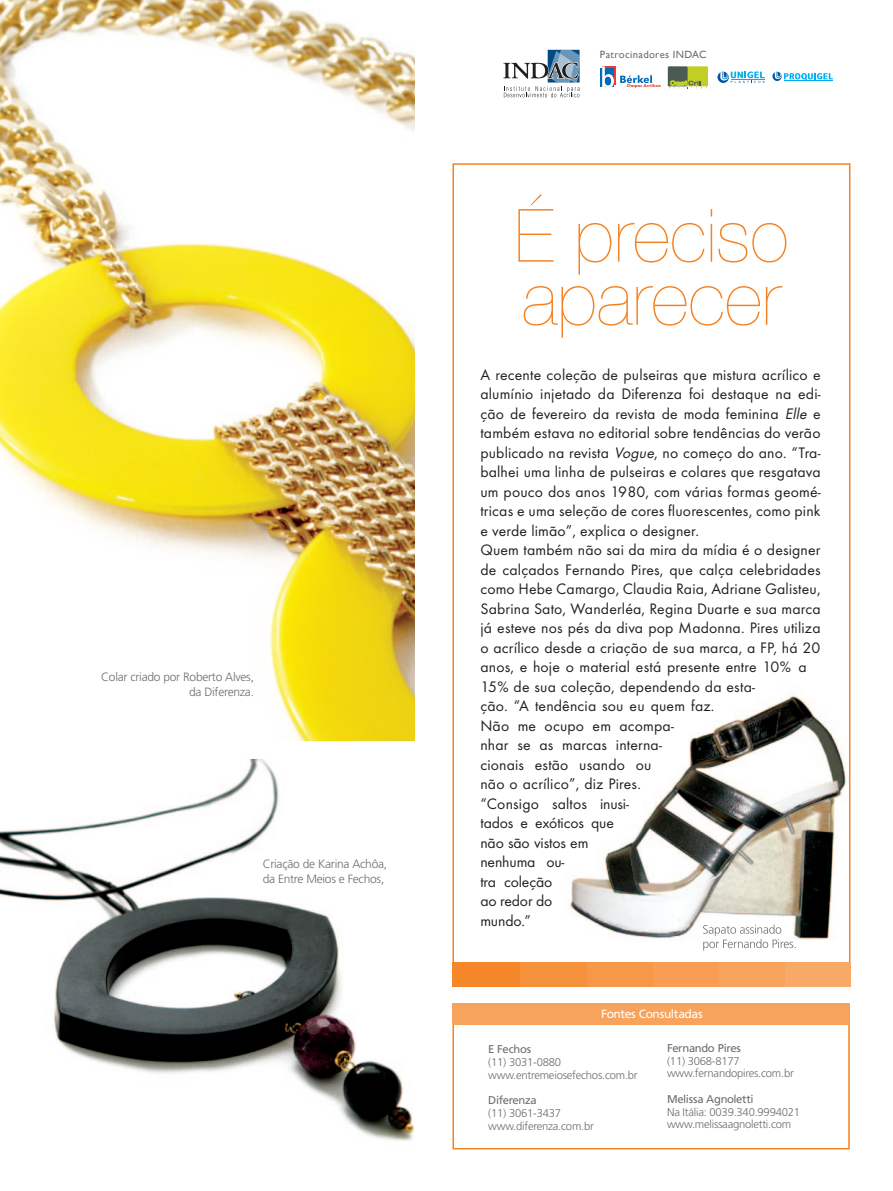
<style>
.page{position:relative;width:893px;height:1191px;background:#fff}
.page>*{position:absolute;margin:0;border:0;box-sizing:border-box;transform-origin:0 0}
.t1{font:200 73.65px "Helvetica Neue";color:#f58220}
.t2{font:15.75px/19.5px "Futura T";letter-spacing:.01em;color:#231f20;text-align:justify}
.t3{font:300 12px/14.4px "Frutiger";letter-spacing:-.02em;color:#6c6d70;text-align:right}
.t4{font:12px "Frutiger";letter-spacing:-.02em;color:#fff}
.t5{font:300 11.25px "Frutiger";letter-spacing:-.02em;color:#6c6d70}
.t6{font:11.25px "Frutiger";letter-spacing:-.03em;color:#6c6d70}
.t7{font:10.5px "Gill Sans";letter-spacing:.04em;color:#6c6d70}
.s1{font-style:italic}
</style>
<div class="page">
<img style="left:570px;top:695px;width:277px;height:245px">
<img style="left:0;top:0;width:415px;height:741px">
<img style="left:0;top:760px;width:414px;height:381px">
<svg style="left:772px;top:72px;width:61px;height:9px"></svg>
<svg style="left:503px;top:50px;width:77px;height:47px"></svg>
<svg style="left:717px;top:71px;width:48px;height:12px"></svg>
<div style="left:668px;top:66px;width:20px;height:20px;background:#4b5a52"></div>
<div style="left:688px;top:66px;width:20px;height:20px;background:#c1ce23"></div>
<svg style="left:669px;top:81px;width:38px;height:7px"></svg>
<div style="left:602px;top:66px;width:14px;height:19px;background:#ee3b32"></div>
<svg style="left:620px;top:75px;width:41px;height:13px"></svg>
<div style="left:600px;top:68px;width:14px;height:19px;background:#006bb6"></div>
<svg style="left:602px;top:66px;width:12px;height:21px"></svg>
<div style="left:452px;top:962px;width:68px;height:25px;background:#f58728"></div>
<div style="left:520px;top:962px;width:67px;height:25px;background:#f6923c"></div>
<div style="left:587px;top:962px;width:68px;height:25px;background:#f79848"></div>
<div style="left:653px;top:962px;width:66px;height:25px;background:#f89d53"></div>
<div style="left:719px;top:962px;width:66px;height:25px;background:#f8a35c"></div>
<div style="left:785px;top:962px;width:65px;height:25px;background:#f9a967"></div>
<div style="left:452px;top:1023px;width:398px;height:126px;border:2px solid #f58220"></div>
<div style="left:452px;top:1003px;width:398px;height:22px;background:#f8a35c"></div>
<svg style="left:703px;top:924px;width:93px;height:26px"></svg>
<p class="t3" style="left:101px;top:669px;width:154px">Colar criado por Roberto Alves, da Diferenza.</p>
<p class="t3" style="left:263px;top:856px;width:126px">Criação de Karina Achôa,</p>
<p class="t3" style="left:263px;top:871px;width:123px">da Entre Meios e Fechos,</p>
<p class="t7" style="left:600px;top:48px;width:108px">Patrocinadores INDAC</p>
<p class="t1" style="left:514px;top:193px;width:276px">É preciso</p>
<p class="t1" style="left:522px;top:256px;width:260px">aparecer</p>
<p class="t2" style="left:480px;top:365px;width:342px">A recente coleção de pulseiras que mistura acrílico e alumínio injetado da Diferenza foi destaque na edi&shy;ção de fevereiro da revista de moda feminina <span class="s1">Elle</span> e também estava no editorial sobre tendências do verão publicado na revista <span class="s1">Vogue</span>, no começo do ano. “Tra&shy;balhei uma linha de pulseiras e colares que resgatava um pouco dos anos 1980, com várias formas geomé&shy;tricas e uma seleção de cores fluorescentes, como pink e verde limão”, explica o designer.</p>
<p class="t2" style="left:480px;top:540px;width:342px;text-align:left">Quem também não sai da mira da mídia é o designer de calçados Fernando Pires, que calça celebridades como Hebe Camargo, Claudia Raia, Adriane Galisteu,<br>Sabrina Sato, Wanderléa, Regina Duarte e sua marca já esteve nos pés da diva pop Madonna. Pires utiliza o acrílico desde a criação de sua marca, a FP, há 20 anos, e hoje o material está presente entre 10% a<br>15% de sua coleção, dependendo da esta-<br>ção. “A tendência sou eu quem faz.<br>Não me ocupo em acompa-<br>nhar se as marcas interna-<br>cionais estão usando ou<br>não o acrílico”, diz Pires.<br>“Consigo saltos inusi-<br>tados e exóticos que<br>não são vistos em<br>nenhuma ou-<br>tra coleção<br>ao redor do<br>mundo.”</p>
<p class="t4" style="left:601px;top:1006px;width:103px">Fontes Consultadas</p>
<p class="t6" style="left:488px;top:1042px;width:44px">E Fechos</p>
<p class="t5" style="left:488px;top:1055px;width:74px">(11) 3031-0880</p>
<p class="t5" style="left:488px;top:1068px;width:151px">www.entremeiosefechos.com.br</p>
<p class="t6" style="left:488px;top:1093px;width:50px">Diferenza</p>
<p class="t5" style="left:488px;top:1106px;width:74px">(11) 3061-3437</p>
<p class="t5" style="left:488px;top:1119px;width:107px">www.diferenza.com.br</p>
<p class="t6" style="left:667px;top:1041px;width:75px">Fernando Pires</p>
<p class="t5" style="left:667px;top:1054px;width:74px">(11) 3068-8177</p>
<p class="t5" style="left:667px;top:1067px;width:128px">www.fernandopires.com.br</p>
<p class="t6" style="left:667px;top:1092px;width:88px">Melissa Agnoletti</p>
<p class="t5" style="left:667px;top:1105px;width:134px">Na Itália: 0039.340.9994021</p>
<p class="t5" style="left:667px;top:1118px;width:126px">www.melissaagnoletti.com</p>
</div>
